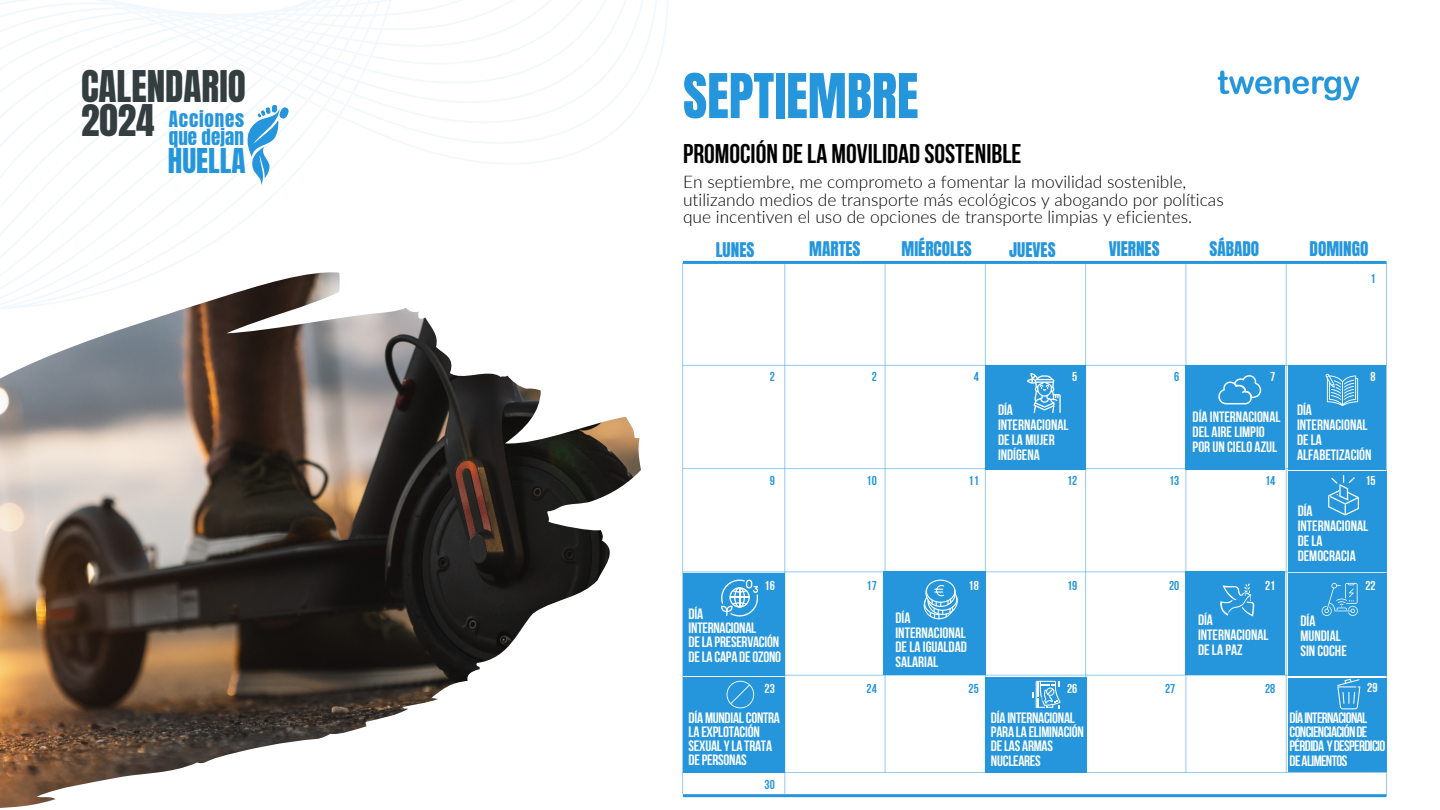
<style>
.page{position:relative;width:1440px;height:810px;background:#fff}
.page>*{position:absolute;margin:0;border:0;box-sizing:border-box;transform-origin:0 0}
.t1{font:52.4px "Anton";color:#2696dc}
.t2{font:37.2px/33.5px "Anton";color:#343d40}
.t3{font:29.2px "Anton";color:#2696dc}
.t4{font:700 27px "Bebas Neue";color:#000}
.t5{font:19px/17.9px "Anton";letter-spacing:.04em;color:#2696dc}
.t6{font:300 17.3px/17.3px "Lato";color:#000}
.t7{font:17.2px "Anton";color:#2696dc}
.t8{font:700 14.9px/14.9px "Bebas Neue";color:#fff}
.t9{font:700 14.9px/14.2px "Bebas Neue";letter-spacing:-.04em;color:#fff}
.t10{font:700 12.9px "Bebas Neue";color:#2696dc}
.t11{font:700 12.9px "Bebas Neue";color:#fff}
</style>
<div class="page">
<img style="left:1217px;top:70px;width:143px;height:31px">
<svg style="left:0;top:0;width:1174px;height:321px"></svg>
<div style="left:985px;top:365px;width:101px;height:105px;background:#2696dc"></div>
<svg style="left:243px;top:104px;width:47px;height:82px"></svg>
<img style="left:0;top:272px;width:641px;height:536px">
<hr style="left:683px;top:261px;width:703px;height:3px;background:#2696dc">
<hr style="left:683px;top:794px;width:703px;height:3px;background:#2696dc">
<hr style="left:682px;top:262px;width:1px;height:532px;background:#2696dc">
<div style="left:683px;top:573px;width:102px;height:102px;background:#2696dc"></div>
<div style="left:683px;top:677px;width:102px;height:95px;background:#2696dc"></div>
<hr style="left:784px;top:262px;width:1px;height:532px;background:#2696dc">
<div style="left:883px;top:571px;width:102px;height:104px;background:#2696dc"></div>
<hr style="left:885px;top:262px;width:1px;height:511px;background:#2696dc">
<div style="left:985px;top:677px;width:102px;height:96px;background:#2696dc"></div>
<hr style="left:985px;top:262px;width:1px;height:511px;background:#2696dc">
<hr style="left:1085px;top:262px;width:1px;height:511px;background:#2696dc">
<div style="left:1186px;top:365px;width:99px;height:105px;background:#2696dc"></div>
<div style="left:1185px;top:572px;width:100px;height:103px;background:#2696dc"></div>
<hr style="left:1186px;top:262px;width:1px;height:511px;background:#2696dc">
<hr style="left:1286px;top:262px;width:1px;height:511px;background:#2696dc">
<div style="left:1289px;top:471px;width:98px;height:101px;background:#2696dc"></div>
<div style="left:1289px;top:573px;width:98px;height:102px;background:#2696dc"></div>
<div style="left:1288px;top:678px;width:98px;height:94px;background:#2696dc"></div>
<hr style="left:1386px;top:262px;width:1px;height:534px;background:#2696dc">
<div style="left:1289px;top:365px;width:97px;height:105px;background:#2696dc"></div>
<hr style="left:683px;top:365px;width:703px;height:1px;background:#2696dc">
<hr style="left:683px;top:468px;width:703px;height:1px;background:#2696dc">
<hr style="left:683px;top:572px;width:703px;height:1px;background:#2696dc">
<hr style="left:683px;top:675px;width:703px;height:1px;background:#2696dc">
<hr style="left:683px;top:772px;width:703px;height:1px;background:#2696dc">
<svg style="left:1027px;top:373px;width:34px;height:40px"></svg>
<svg style="left:1218px;top:375px;width:43px;height:29px"></svg>
<svg style="left:1325px;top:374px;width:33px;height:32px"></svg>
<svg style="left:1328px;top:475px;width:31px;height:40px"></svg>
<svg style="left:721px;top:580px;width:37px;height:36px"></svg>
<svg style="left:924px;top:580px;width:34px;height:39px"></svg>
<svg style="left:1220px;top:584px;width:34px;height:33px"></svg>
<svg style="left:1322px;top:583px;width:36px;height:33px"></svg>
<svg style="left:727px;top:681px;width:27px;height:27px"></svg>
<svg style="left:1033px;top:681px;width:28px;height:27px"></svg>
<svg style="left:1337px;top:679px;width:23px;height:30px"></svg>
<h2 class="t2" style="left:81px;top:70px;width:166px">CALENDARIO<br>2024</h2>
<h3 class="t3" style="left:168px;top:140px;width:79px">HUELLA</h3>
<p class="t5" style="left:169px;top:111px;width:77px">Acciones que dejan</p>
<h4 class="t1" style="left:683px;top:58px;width:237px">SEPTIEMBRE</h4>
<h4 class="t4" style="left:683px;top:143px;width:340px">PROMOCIÓN DE LA MOVILIDAD SOSTENIBLE</h4>
<h4 class="t6" style="left:683px;top:173px;width:542px">En septiembre, me comprometo a fomentar la movilidad sostenible, utilizando medios de transporte más ecológicos y abogando por políticas que incentiven el uso de opciones de transporte limpias y eficientes.</h4>
<p class="t7" style="left:716px;top:237px;width:40px">LUNES</p>
<p class="t7" style="left:809px;top:237px;width:53px">MARTES</p>
<p class="t7" style="left:902px;top:237px;width:72px">MIÉRCOLES</p>
<p class="t7" style="left:1009px;top:237px;width:48px">JUEVES</p>
<p class="t7" style="left:1109px;top:237px;width:52px">VIERNES</p>
<p class="t7" style="left:1210px;top:237px;width:51px">SÁBADO</p>
<p class="t7" style="left:1310px;top:237px;width:60px">DOMINGO</p>
<h4 class="t10" style="left:1371px;top:273px;width:7px">1</h4>
<p class="t10" style="left:770px;top:371px;width:7px">2</p>
<p class="t10" style="left:872px;top:371px;width:7px">2</p>
<p class="t10" style="left:974px;top:371px;width:7px">4</p>
<p class="t11" style="left:1072px;top:371px;width:7px">5</p>
<h5 class="t11" style="left:1270px;top:371px;width:7px">7</h5>
<h4 class="t11" style="left:1371px;top:371px;width:7px">8</h4>
<h4 class="t10" style="left:1174px;top:371px;width:7px">6</h4>
<p class="t8" style="left:998px;top:404px;width:72px">DÍA<br>INTERNACIONAL<br>DELA MUJER<br>INDÍGENA</p>
<p class="t8" style="left:1193px;top:411px;width:89px">DÍA INTERNACIONAL<br>DEL AIRELIMPIO<br>POR UN CIELO AZUL</p>
<h6 class="t8" style="left:1297px;top:404px;width:17px">DÍA</h6>
<p class="t8" style="left:1297px;top:419px;width:72px">INTERNACIONAL</p>
<p class="t8" style="left:1297px;top:434px;width:27px">DELA</p>
<h6 class="t8" style="left:1297px;top:449px;width:76px">ALFABETIZACIÓN</h6>
<h4 class="t10" style="left:770px;top:476px;width:7px">9</h4>
<p class="t10" style="left:867px;top:476px;width:12px">10</p>
<p class="t10" style="left:969px;top:476px;width:12px">11</p>
<p class="t10" style="left:1067px;top:476px;width:12px">12</p>
<p class="t10" style="left:1169px;top:476px;width:12px">13</p>
<h6 class="t10" style="left:1265px;top:476px;width:12px">14</h6>
<p class="t11" style="left:1365px;top:476px;width:12px">15</p>
<p class="t11" style="left:765px;top:580px;width:12px">16</p>
<h6 class="t10" style="left:867px;top:580px;width:12px">17</h6>
<p class="t11" style="left:969px;top:580px;width:12px">18</p>
<p class="t10" style="left:1067px;top:580px;width:12px">19</p>
<p class="t10" style="left:1169px;top:580px;width:12px">20</p>
<p class="t11" style="left:1265px;top:580px;width:12px">21</p>
<p class="t8" style="left:1298px;top:505px;width:17px">DÍA</p>
<p class="t8" style="left:1298px;top:520px;width:72px">INTERNACIONAL</p>
<p class="t8" style="left:1298px;top:535px;width:27px">DELA</p>
<p class="t8" style="left:1298px;top:550px;width:60px">DEMOCRACIA</p>
<h3 class="t11" style="left:1365px;top:580px;width:12px">22</h3>
<h6 class="t8" style="left:689px;top:608px;width:16px">DÍA</h6>
<p class="t8" style="left:689px;top:622px;width:69px">INTERNACIONAL</p>
<p class="t8" style="left:689px;top:636px;width:92px">DELA PRESERVACIÓN</p>
<p class="t8" style="left:689px;top:650px;width:94px">DELA CAPA DEOZONO</p>
<p class="t8" style="left:895px;top:611px;width:73px">DÍA<br>INTERNACIONAL<br>DE LA IGUALDAD<br>SALARIAL</p>
<p class="t8" style="left:1198px;top:614px;width:72px">DÍA<br>INTERNACIONAL<br>DELA PAZ</p>
<p class="t8" style="left:1300px;top:615px;width:48px">DÍA<br>MUNDIAL<br>SIN COCHE</p>
<p class="t11" style="left:765px;top:684px;width:12px">23</p>
<p class="t10" style="left:867px;top:684px;width:12px">24</p>
<p class="t10" style="left:969px;top:684px;width:12px">25</p>
<p class="t11" style="left:1067px;top:684px;width:12px">26</p>
<p class="t10" style="left:1165px;top:684px;width:12px">27</p>
<p class="t10" style="left:1265px;top:684px;width:12px">28</p>
<p class="t11" style="left:1367px;top:682px;width:12px">29</p>
<p class="t8" style="left:689px;top:712px;width:93px;line-height:14.2px">DÍAMUNDIALCONTRA<br>LA EXPLOTACIÓN<br>SEXUALYLA TRATA<br>DEPERSONAS</p>
<p class="t8" style="left:991px;top:712px;width:94px;line-height:14.2px">DÍA INTERNACIONAL<br>PARA LA ELIMINACIÓN<br>DELAS ARMAS<br>NUCLEARES</p>
<p class="t9" style="left:1290px;top:712px;width:97px">DÍAINTERNACIONAL<br>CONCIENCIACIÓNDE<br>PÉRDIDA YDESPERDICIO<br>DEALIMENTOS</p>
<p class="t10" style="left:765px;top:779px;width:12px">30</p>
</div>
